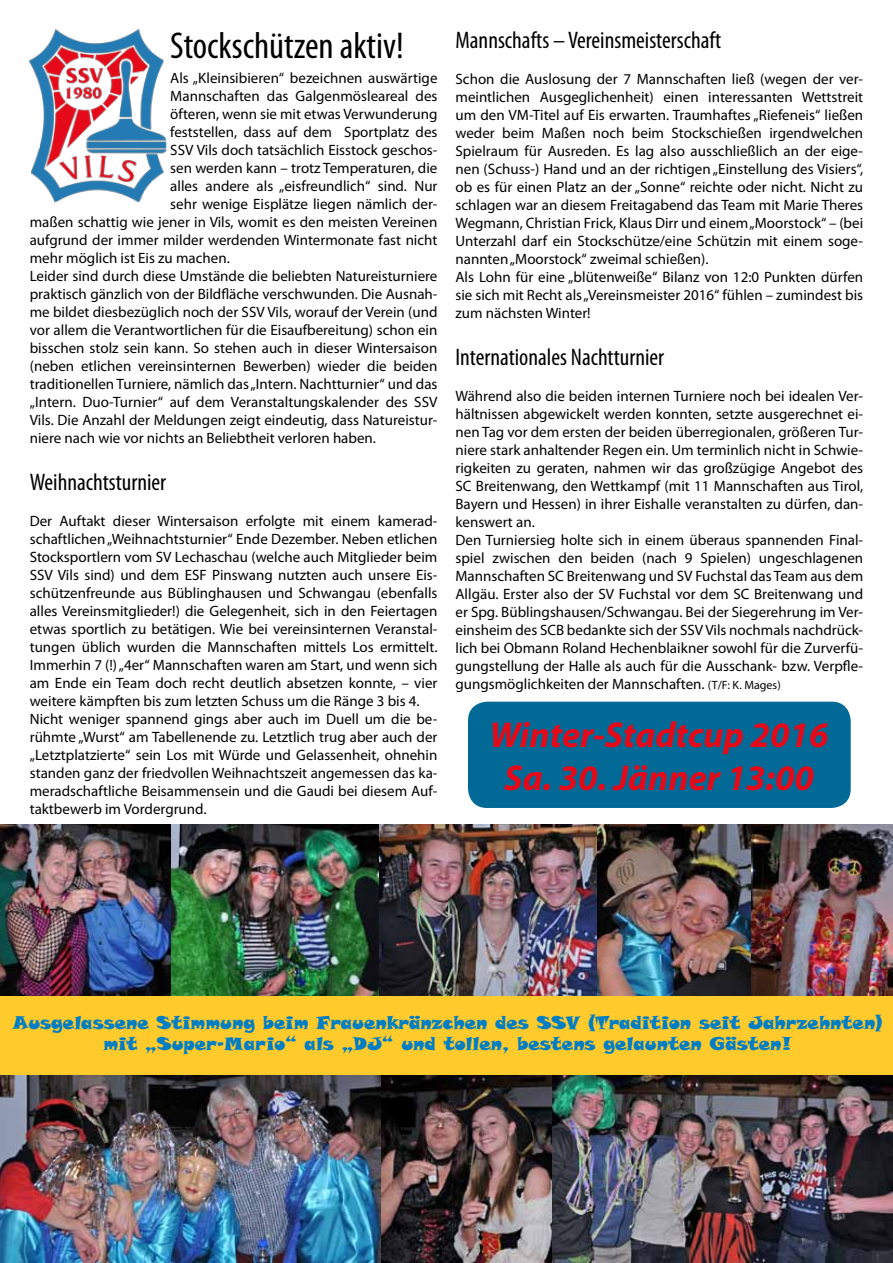
<style>
.page{position:relative;width:893px;height:1263px;background:#fff}
.page>*{position:absolute;margin:0;border:0;box-sizing:border-box;transform-origin:0 0}
.t1{font:condensed 37.5px "Myriad Pro";color:#000}
.t2{font:italic 700 36px/43.2px "Myriad Pro";color:#e40a1a;text-align:center}
.t3{font:condensed 24px "Myriad Pro";color:#000}
.t4{font:18px/21.6px "Snap ITC";color:#007ec4;text-align:center}
.t5{font:15px/18px "Myriad Pro";color:#000}
.s1{font-size:12px}
</style>
<div class="page">
<img style="left:30px;top:30px;width:137px;height:173px">
<div style="left:0;top:984px;width:893px;height:96px;background:#ffca2b"></div>
<div style="left:468px;top:702px;width:383px;height:106px;background:#006995;border-radius:19px"></div>
<img style="left:0;top:825px;width:380px;height:170px">
<img style="left:750px;top:825px;width:143px;height:170px">
<img style="left:380px;top:825px;width:370px;height:170px">
<img style="left:381px;top:1076px;width:172px;height:187px">
<img style="left:0;top:1076px;width:381px;height:187px">
<img style="left:553px;top:1076px;width:340px;height:187px">
<h1 class="t1" style="left:170px;top:23px;width:235px">Stockschützen aktiv!</h1>
<p class="t5" style="left:170px;top:69px;width:269px">Als „Kleinsibieren“ bezeichnen auswärtige</p>
<p class="t5" style="left:170px;top:87px;width:269px">Mannschaften das Galgenmösleareal des</p>
<p class="t5" style="left:170px;top:105px;width:269px">öfteren, wenn sie mit etwas Verwunderung</p>
<p class="t5" style="left:170px;top:123px;width:269px">feststellen, dass auf dem Sportplatz des</p>
<p class="t5" style="left:170px;top:141px;width:269px">SSV Vils doch tatsächlich Eisstock geschos-</p>
<p class="t5" style="left:170px;top:159px;width:269px">sen werden kann – trotz Temperaturen, die</p>
<p class="t5" style="left:170px;top:177px;width:269px">alles andere als „eisfreundlich“ sind. Nur</p>
<p class="t5" style="left:170px;top:195px;width:269px">sehr wenige Eisplätze liegen nämlich der-</p>
<p class="t5" style="left:30px;top:213px;width:409px">maßen schattig wie jener in Vils, womit es den meisten Vereinen</p>
<p class="t5" style="left:30px;top:231px;width:409px">aufgrund der immer milder werdenden Wintermonate fast nicht</p>
<p class="t5" style="left:30px;top:249px;width:202px">mehr möglich ist Eis zu machen.</p>
<p class="t5" style="left:30px;top:267px;width:409px">Leider sind durch diese Umstände die beliebten Natureisturniere</p>
<p class="t5" style="left:30px;top:285px;width:409px">praktisch gänzlich von der Bildfläche verschwunden. Die Ausnah-</p>
<p class="t5" style="left:30px;top:303px;width:409px">me bildet diesbezüglich noch der SSV Vils, worauf der Verein (und</p>
<p class="t5" style="left:30px;top:321px;width:409px">vor allem die Verantwortlichen für die Eisaufbereitung) schon ein</p>
<p class="t5" style="left:30px;top:339px;width:409px">bisschen stolz sein kann. So stehen auch in dieser Wintersaison</p>
<p class="t5" style="left:30px;top:357px;width:409px">(neben etlichen vereinsinternen Bewerben) wieder die beiden</p>
<p class="t5" style="left:30px;top:375px;width:409px">traditionellen Turniere, nämlich das „Intern. Nachtturnier“ und das</p>
<p class="t5" style="left:30px;top:393px;width:409px">„Intern. Duo-Turnier“ auf dem Veranstaltungskalender des SSV</p>
<p class="t5" style="left:30px;top:411px;width:409px">Vils. Die Anzahl der Meldungen zeigt eindeutig, dass Natureistur-</p>
<p class="t5" style="left:30px;top:429px;width:348px">niere nach wie vor nichts an Beliebtheit verloren haben.</p>
<h3 class="t3" style="left:30px;top:468px;width:138px">Weihnachtsturnier</h3>
<p class="t5" style="left:30px;top:512px;width:409px">Der Auftakt dieser Wintersaison erfolgte mit einem kamerad&shy;schaftlichen „Weihnachtsturnier“ Ende Dezember. Neben etlichen Stocksportlern vom SV Lechaschau (welche auch Mitglieder beim SSV Vils sind) und dem ESF Pinswang nutzten auch unsere Eis&shy;schützenfreunde aus Büblinghausen und Schwangau (ebenfalls alles Vereinsmitglieder!) die Gelegenheit, sich in den Feiertagen etwas sportlich zu betätigen. Wie bei vereinsinternen Veranstal&shy;tungen üblich wurden die Mannschaften mittels Los ermittelt.<br>Immerhin 7 (!) „4er“ Mannschaften waren am Start, und wenn sich am Ende ein Team doch recht deutlich absetzen konnte, – vier weitere kämpften bis zum letzten Schuss um die Ränge 3 bis 4.<br>Nicht weniger spannend gings aber auch im Duell um die be&shy;rühmte „Wurst“ am Tabellenende zu. Letztlich trug aber auch der „Letztplatzierte“ sein Los mit Würde und Gelassenheit, ohnehin standen ganz der friedvollen Weihnachtszeit angemessen das ka&shy;meradschaftliche Beisammensein und die Gaudi bei diesem Auf&shy;taktbewerb im Vordergrund.</p>
<h3 class="t3" style="left:455px;top:25px;width:267px">Mannschafts – Vereinsmeisterschaft</h3>
<p class="t5" style="left:455px;top:69px;width:409px">Schon die Auslosung der 7 Mannschaften ließ (wegen der ver&shy;meintlichen Ausgeglichenheit) einen interessanten Wettstreit um den VM-Titel auf Eis erwarten. Traumhaftes „Riefeneis“ ließen weder beim Maßen noch beim Stockschießen irgendwelchen Spielraum für Ausreden. Es lag also ausschließlich an der eige&shy;nen (Schuss-) Hand und an der richtigen „Einstellung des Visiers“, ob es für einen Platz an der „Sonne“ reichte oder nicht. Nicht zu schlagen war an diesem Freitagabend das Team mit Marie Theres Wegmann, Christian Frick, Klaus Dirr und einem „Moorstock“ – (bei Unterzahl darf ein Stockschütze/eine Schützin mit einem soge&shy;nannten „Moorstock“ zweimal schießen).<br>Als Lohn für eine „blütenweiße“ Bilanz von 12:0 Punkten dürfen sie sich mit Recht als „Vereinsmeister 2016“ fühlen – zumindest bis zum nächsten Winter!</p>
<h3 class="t3" style="left:455px;top:342px;width:210px">Internationales Nachtturnier</h3>
<p class="t5" style="left:455px;top:386px;width:409px">Während also die beiden internen Turniere noch bei idealen Ver&shy;hältnissen abgewickelt werden konnten, setzte ausgerechnet ei&shy;nen Tag vor dem ersten der beiden überregionalen, größeren Tur&shy;niere stark anhaltender Regen ein. Um terminlich nicht in Schwie&shy;rigkeiten zu geraten, nahmen wir das großzügige Angebot des SC Breitenwang, den Wettkampf (mit 11 Mannschaften aus Tirol, Bayern und Hessen) in ihrer Eishalle veranstalten zu dürfen, dan&shy;kenswert an.<br>Den Turniersieg holte sich in einem überaus spannenden Final&shy;spiel zwischen den beiden (nach 9 Spielen) ungeschlagenen Mannschaften SC Breitenwang und SV Fuchstal das Team aus dem Allgäu. Erster also der SV Fuchstal vor dem SC Breitenwang und er Spg. Büblingshausen/Schwangau. Bei der Siegerehrung im Ver&shy;einsheim des SCB bedankte sich der SSV Vils nochmals nachdrück&shy;lich bei Obmann Roland Hechenblaikner sowohl für die Zurverfü&shy;gungstellung der Halle als auch für die Ausschank- bzw. Verpfle&shy;gungsmöglichkeiten der Mannschaften. <span class="s1">(T/F: K. Mages)</span></p>
<h2 class="t2" style="left:489px;top:712px;width:341px">Winter-Stadtcup 2016<br>Sa. 30. Jänner 13:00</h2>
<p class="t4" style="left:13px;top:1011px;width:872px">Ausgelassene Stimmung beim Frauenkränzchen des SSV (Tradition seit Jahrzehnten) mit „Super-Mario“ als „DJ“ und tollen, bestens gelaunten Gästen!</p>
</div>
